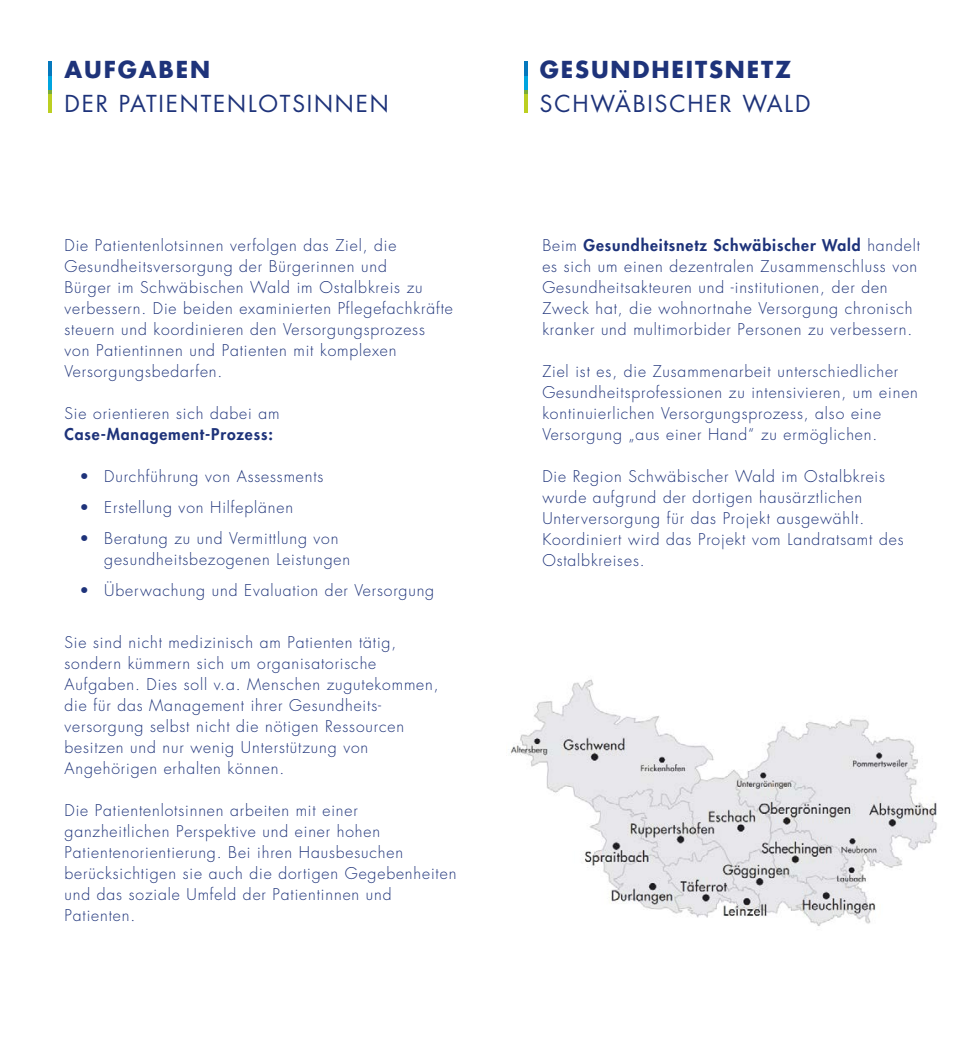
<style>
.page{position:relative;width:978px;height:1042px;background:#fff}
.page>*{position:absolute;margin:0;border:0;box-sizing:border-box;transform-origin:0 0}
.Kapitel_H2{font:22.75px/33.2px "Futura Std";letter-spacing:.08em;color:#1e337a}
.P_Text{font:300 15.75px/21px "Futura Std";letter-spacing:.055em;color:#1e337a}
.t1{font:800 15.75px "Futura Std";letter-spacing:.055em;color:#1e337a}
.s1{font-weight:700}
.s2{font-weight:800}
</style>
<div class="page">
<hr style="left:48px;top:61px;width:4px;height:15px;background:#0578bd">
<svg style="left:48px;top:90px;width:4px;height:5px"></svg>
<hr style="left:48px;top:76px;width:4px;height:14px;background:#00a5df">
<hr style="left:48px;top:95px;width:4px;height:18px;background:#bccf21">
<svg style="left:524px;top:61px;width:3px;height:15px"></svg>
<svg style="left:524px;top:90px;width:3px;height:5px"></svg>
<svg style="left:524px;top:76px;width:3px;height:14px"></svg>
<svg style="left:524px;top:95px;width:3px;height:18px"></svg>
<img style="left:510px;top:679px;width:427px;height:247px">
<h2 class="Kapitel_H2" style="left:64px;top:54px;width:325px"><span class="s1">AUFGABEN<br></span>DER PATIENTENLOTSINNEN</h2>
<p class="P_Text" style="left:64px;top:235px;width:390px">Die Patientenlotsinnen verfolgen das Ziel, die Gesundheitsversorgung der Bürgerinnen und<br>Bürger im Schwäbischen Wald im Ostalbkreis zu verbessern. Die beiden examinierten Pflegefachkräfte steuern und koordinieren den Versorgungsprozess von Patientinnen und Patienten mit komplexen Versorgungsbedarfen.</p>
<p class="P_Text" style="left:64px;top:403px;width:216px">Sie orientieren sich dabei am</p>
<p class="t1" style="left:64px;top:424px;width:210px">Case-Management-Prozess:</p>
<p class="P_Text" style="left:79px;top:466px;width:245px">• Durchführung von Assessments</p>
<p class="P_Text" style="left:79px;top:497px;width:215px">• Erstellung von Hilfeplänen</p>
<p class="P_Text" style="left:104px;top:528px;width:247px;text-indent:-25px">• Beratung zu und Vermittlung von gesundheitsbezogenen Leistungen</p>
<p class="P_Text" style="left:79px;top:580px;width:356px">• Überwachung und Evaluation der Versorgung</p>
<p class="P_Text" style="left:64px;top:632px;width:375px">Sie sind nicht medizinisch am Patienten tätig, sondern kümmern sich um organisatorische Aufgaben. Dies soll v.a. Menschen zugutekommen, die für das Management ihrer Gesundheits&shy;versorgung selbst nicht die nötigen Ressourcen besitzen und nur wenig Unterstützung von Angehörigen erhalten können.</p>
<p class="P_Text" style="left:64px;top:800px;width:393px">Die Patientenlotsinnen arbeiten mit einer ganzheitlichen Perspektive und einer hohen Patientenorientierung. Bei ihren Hausbesuchen berücksichtigen sie auch die dortigen Gegebenheiten und das soziale Umfeld der Patientinnen und Patienten.</p>
<h2 class="Kapitel_H2" style="left:539px;top:54px;width:272px"><span class="s1">GESUNDHEITSNETZ<br></span>SCHWÄBISCHER WALD</h2>
<p class="P_Text" style="left:542px;top:235px;width:379px">Beim <span class="s2">Gesundheitsnetz Schwäbischer Wald</span> handelt es sich um einen dezentralen Zusammenschluss von Gesundheitsakteuren und -institutionen, der den Zweck hat, die wohnortnahe Versorgung chronisch kranker und multimorbider Personen zu verbessern.</p>
<p class="P_Text" style="left:542px;top:361px;width:377px">Ziel ist es, die Zusammenarbeit unterschiedlicher Gesundheitsprofessionen zu intensivieren, um einen kontinuierlichen Versorgungsprozess, also eine Versorgung „aus einer Hand“ zu ermöglichen.</p>
<p class="P_Text" style="left:542px;top:466px;width:362px">Die Region Schwäbischer Wald im Ostalbkreis wurde aufgrund der dortigen hausärztlichen Unterversorgung für das Projekt ausgewählt.<br>Koordiniert wird das Projekt vom Landratsamt des Ostalbkreises.</p>
</div>
